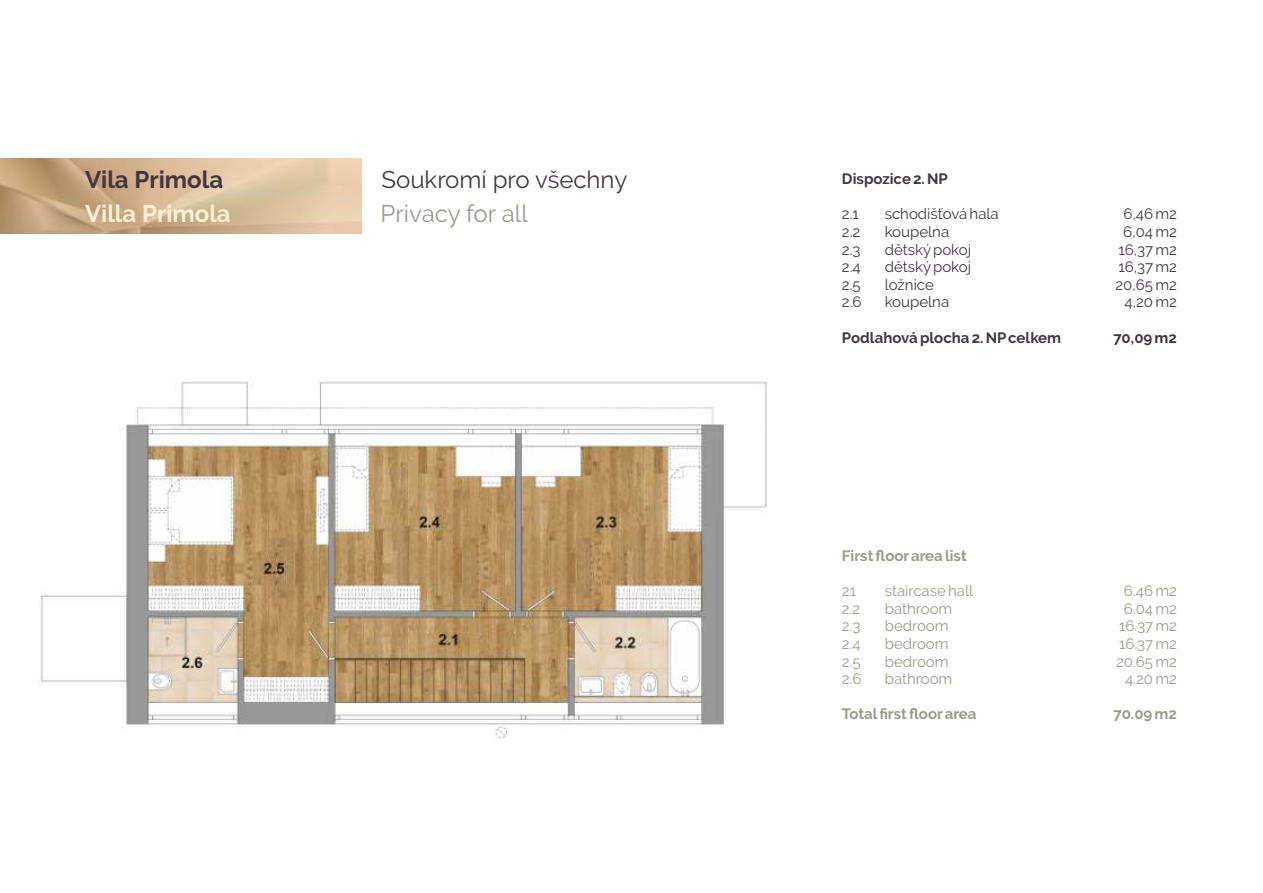
<style>
.page{position:relative;width:1263px;height:893px;background:#fff}
.page>*{position:absolute;margin:0;border:0;box-sizing:border-box;transform-origin:0 0}
.t1{font:24px "Raleway";color:#44353f}
.t2{font:24px "Raleway";color:#9b9b8a}
.t3{font:700 24px "Raleway";color:#fef0d7}
.t4{font:700 24px "Raleway";color:#44353f}
.t5{font:15px "Raleway";color:#44353f}
.t6{font:15px "Raleway";color:#9b9b8a}
.t7{font:700 15px "Raleway";color:#44353f}
.t8{font:700 15px "Raleway";color:#9b9b8a}
</style>
<div class="page">
<img style="left:0;top:159px;width:361px;height:74px">
<img style="left:40px;top:379px;width:728px;height:360px">
<h1 class="t4" style="left:85px;top:165px;width:140px">Vila Primola</h1>
<h1 class="t3" style="left:85px;top:200px;width:147px">Villa Primola</h1>
<h1 class="t1" style="left:381px;top:165px;width:247px">Soukromí pro všechny</h1>
<h1 class="t2" style="left:381px;top:200px;width:149px">Privacy for all</h1>
<p class="t7" style="left:842px;top:170px;width:107px">Dispozice 2. NP</p>
<p class="t5" style="left:842px;top:205px;width:19px">2.1</p>
<p class="t5" style="left:885px;top:205px;width:116px">schodišťová hala</p>
<p class="t5" style="left:1123px;top:205px;width:55px">6,46 m2</p>
<p class="t5" style="left:842px;top:223px;width:20px">2.2</p>
<p class="t5" style="left:885px;top:223px;width:66px">koupelna</p>
<p class="t5" style="left:1123px;top:223px;width:55px">6,04 m2</p>
<p class="t5" style="left:842px;top:241px;width:20px">2.3</p>
<p class="t5" style="left:885px;top:241px;width:88px">dětskýpokoj</p>
<p class="t5" style="left:1118px;top:241px;width:60px">16,37 m2</p>
<p class="t5" style="left:842px;top:258px;width:20px">2.4</p>
<p class="t5" style="left:885px;top:258px;width:88px">dětskýpokoj</p>
<p class="t5" style="left:1118px;top:258px;width:60px">16,37 m2</p>
<p class="t5" style="left:842px;top:276px;width:20px">2.5</p>
<p class="t5" style="left:885px;top:276px;width:51px">ložnice</p>
<p class="t5" style="left:1115px;top:276px;width:63px">20,65 m2</p>
<p class="t5" style="left:842px;top:293px;width:21px">2.6</p>
<p class="t5" style="left:885px;top:293px;width:66px">koupelna</p>
<p class="t5" style="left:1124px;top:293px;width:54px">4,20 m2</p>
<p class="t7" style="left:842px;top:329px;width:221px">Podlahová plocha 2. NPcelkem</p>
<p class="t7" style="left:1113px;top:329px;width:65px">70,09 m2</p>
<p class="t8" style="left:842px;top:547px;width:126px">First floorarea list</p>
<p class="t6" style="left:842px;top:582px;width:16px">21</p>
<p class="t6" style="left:885px;top:582px;width:90px">staircase hall</p>
<p class="t6" style="left:1124px;top:582px;width:55px">6.46 m2</p>
<p class="t6" style="left:842px;top:600px;width:20px">2.2</p>
<p class="t6" style="left:885px;top:600px;width:69px">bathroom</p>
<p class="t6" style="left:1124px;top:600px;width:55px">6.04 m2</p>
<p class="t6" style="left:842px;top:617px;width:20px">2.3</p>
<p class="t6" style="left:885px;top:617px;width:65px">bedroom</p>
<p class="t6" style="left:1119px;top:617px;width:59px">16.37 m2</p>
<p class="t6" style="left:842px;top:635px;width:20px">2.4</p>
<p class="t6" style="left:885px;top:635px;width:65px">bedroom</p>
<p class="t6" style="left:1119px;top:635px;width:59px">16.37 m2</p>
<p class="t6" style="left:842px;top:652px;width:20px">2.5</p>
<p class="t6" style="left:885px;top:652px;width:65px">bedroom</p>
<p class="t6" style="left:1116px;top:652px;width:62px">20.65 m2</p>
<p class="t6" style="left:842px;top:670px;width:21px">2.6</p>
<p class="t6" style="left:885px;top:670px;width:69px">bathroom</p>
<p class="t6" style="left:1125px;top:670px;width:53px">4.20 m2</p>
<p class="t8" style="left:842px;top:705px;width:136px">Totalfirst floorarea</p>
<p class="t8" style="left:1113px;top:705px;width:65px">70.09 m2</p>
</div>
